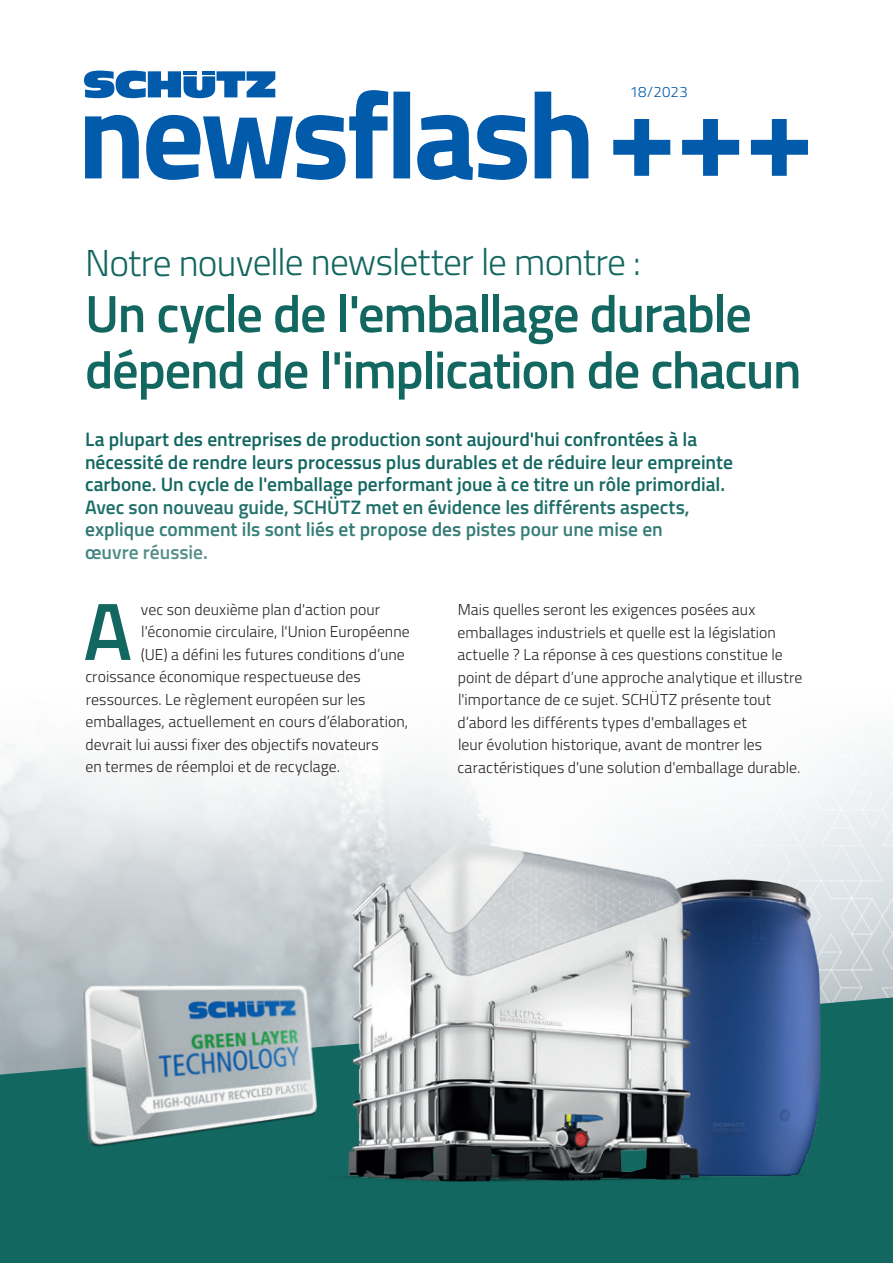
<style>
.page{position:relative;width:893px;height:1263px;background:#fff}
.page>*{position:absolute;margin:0;border:0;box-sizing:border-box;transform-origin:0 0}
.t1{font:600 81.45px "Cairo";color:#136761}
.t2{font:600 52.5px/56.2px "Cairo";letter-spacing:-.025em;color:#136761}
.t3{font:300 37.5px "Cairo";letter-spacing:-.025em;color:#136761}
.t4{font:600 19.5px/22.5px "Cairo";letter-spacing:-.005em;color:#136761}
.t5{font:300 15.75px/22.5px "Cairo";letter-spacing:.005em;color:#231f20}
.t6{font:300 15px "Cairo";letter-spacing:.01em;color:#015aaa}
</style>
<div class="page">
<img style="left:0;top:907px;width:893px;height:90px">
<div style="left:0;top:997px;width:893px;height:266px;background:#136761"></div>
<img style="left:278px;top:907px;width:600px;height:299px">
<img style="left:333px;top:907px;width:530px;height:299px">
<img style="left:74px;top:976px;width:253px;height:182px">
<div style="left:0;top:471px;width:893px;height:436px;background:#fff;opacity:.66"></div>
<svg style="left:84px;top:71px;width:191px;height:19px"></svg>
<hr style="left:184px;top:71px;width:13px;height:4px;background:#015aaa">
<hr style="left:202px;top:71px;width:13px;height:4px;background:#015aaa">
<svg style="left:85px;top:90px;width:723px;height:90px"></svg>
<p class="t6" style="left:630px;top:81px;width:59px">18/2023</p>
<h3 class="t3" style="left:85px;top:235px;width:557px">Notre nouvelle newsletter le montre :</h3>
<h2 class="t2" style="left:85px;top:286px;width:718px">Un cycle de l'emballage durable dépend de l'implication de chacun</h2>
<p class="t4" style="left:85px;top:428px;width:649px">La plupart des entreprises de production sont aujourd'hui confrontées à la nécessité de rendre leurs processus plus durables et de réduire leur empreinte carbone. Un cycle de l'emballage performant joue à ce titre un rôle primordial.<br>Avec son nouveau guide, SCHÜTZ met en évidence les différents aspects, explique comment ils sont liés et propose des pistes pour une mise en<br>œuvre réussie.</p>
<h1 class="t1" style="left:83px;top:570px;width:50px">A</h1>
<p class="t5" style="left:141px;top:598px;width:241px">vec son deuxième plan d'action pour</p>
<p class="t5" style="left:141px;top:621px;width:270px">l'économie circulaire, l'Union Européenne</p>
<p class="t5" style="left:141px;top:643px;width:266px">(UE) a défini les futures conditions d’une</p>
<p class="t5" style="left:85px;top:666px;width:277px">croissance économique respectueuse des</p>
<p class="t5" style="left:86px;top:688px;width:281px">ressources. Le règlement européen sur les</p>
<p class="t5" style="left:85px;top:711px;width:324px">emballages, actuellement en cours d’élaboration,</p>
<p class="t5" style="left:85px;top:733px;width:295px">devrait lui aussi fixer des objectifs novateurs</p>
<p class="t5" style="left:85px;top:756px;width:256px">en termes de réemploi et de recyclage.</p>
<p class="t5" style="left:457px;top:598px;width:346px">Mais quelles seront les exigences posées aux emballages industriels et quelle est la législation actuelle ? La réponse à ces questions constitue le point de départ d’une approche analytique et illustre l'importance de ce sujet. SCHÜTZ présente tout d’abord les différents types d'emballages et<br>leur évolution historique, avant de montrer les caractéristiques d'une solution d'emballage durable.</p>
</div>
